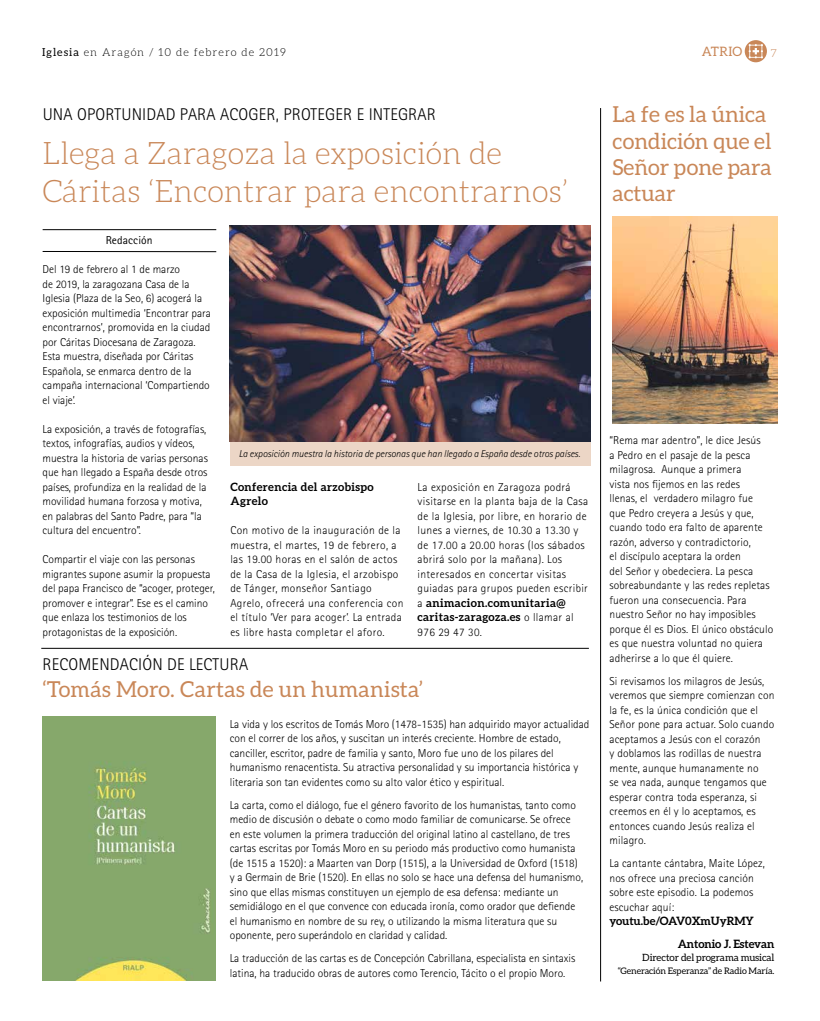
<style>
.page{position:relative;width:820px;height:1021px;background:#fff}
.page>*{position:absolute;margin:0;border:0;box-sizing:border-box;transform-origin:0 0}
.t1{font:300 31px/37.2px "Aleo";color:#c98758}
.t2{font:22px/26.4px "Aleo";color:#c98758}
.t3{font:300 17px "Rotis Sans Serif";letter-spacing:.01em;color:#000}
.t4{font:13px "Aleo";letter-spacing:.01em;color:#c98758}
.t5{font:300 11.5px/14.5px "Rotis Sans Serif";color:#000}
.t6{font:300 11.5px/14.5px "Rotis Sans Serif";letter-spacing:.03em;color:#000}
.t7{font:700 11.5px/14.5px "Aleo";letter-spacing:.03em;color:#000}
.t8{font:700 11.5px/23px "Aleo";letter-spacing:-.01em;color:#000}
.t9{font:11.5px "Rotis Sans Serif";letter-spacing:.01em;color:#000}
.t10{font:300 11px "Aleo";letter-spacing:.1em;color:#000}
.t11{font:300 11px "Aleo";color:#c98758}
.t12{font:italic 300 10px "Rotis Sans Serif";color:#000}
.t13{font:10px "Aleo";letter-spacing:-.01em;color:#000}
.t14{font:9px "Aleo";letter-spacing:-.01em;color:#000}
.s1{font-weight:400}
.s2{font-family:"Rotis Sans Serif";font-weight:300}
</style>
<div class="page">
<div style="left:230px;top:442px;width:360px;height:24px;background:#ecd6c6"></div>
<svg style="left:744px;top:40px;width:22px;height:22px"></svg>
<hr style="left:600px;top:108px;width:1px;height:873px;background:#000">
<img style="left:612px;top:216px;width:165px;height:207px">
<img style="left:230px;top:226px;width:360px;height:216px">
<hr style="left:43px;top:229px;width:173px;height:1px;background:#000">
<hr style="left:43px;top:251px;width:173px;height:1px;background:#000">
<hr style="left:41px;top:648px;width:547px;height:1px;background:#000">
<img style="left:43px;top:716px;width:173px;height:264px">
<p class="t10" style="left:42px;top:46px;width:245px"><span class="s1">Iglesia</span> en Aragón / 10 de febrero de 2019</p>
<p class="t4" style="left:701px;top:44px;width:42px">ATRIO</p>
<p class="t11" style="left:770px;top:47px;width:8px">7</p>
<h3 class="t3" style="left:43px;top:105px;width:394px">UNA OPORTUNIDAD PARA ACOGER, PROTEGER E INTEGRAR</h3>
<h1 class="t1" style="left:42px;top:135px;width:527px">Llega a Zaragoza la exposición de<br>Cáritas ‘Encontrar para encontrarnos’</h1>
<p class="t9" style="left:106px;top:233px;width:48px">Redacción</p>
<p class="t5" style="left:43px;top:262px;width:170px">Del 19 de febrero al 1 de marzo<br>de 2019, la zaragozana Casa de la Iglesia (Plaza de la Seo, 6) acogerá la exposición multimedia ‘Encontrar para encontrarnos’, promovida en la ciudad por Cáritas Diocesana de Zaragoza.<br>Esta muestra, diseñada por Cáritas Española, se enmarca dentro de la campaña internacional ‘Compartiendo el viaje’.</p>
<p class="t5" style="left:43px;top:421px;width:167px">La exposición, a través de fotografías, textos, infografías, audios y vídeos, muestra la historia de varias personas que han llegado a España desde otros países, profundiza en la realidad de la movilidad humana forzosa y motiva, en palabras del Santo Padre, para “la cultura del encuentro”.</p>
<p class="t5" style="left:43px;top:552px;width:174px">Compartir el viaje con las personas migrantes supone asumir la propuesta del papa Francisco de “acoger, proteger, promover e integrar”. Ese es el camino que enlaza los testimonios de los protagonistas de la exposición.</p>
<p class="t12" style="left:239px;top:448px;width:342px">La exposición muestra la historia de personas que han llegado a España desde otros países.</p>
<p class="t7" style="left:230px;top:479px;width:145px">Conferencia del arzobispo<br>Agrelo</p>
<p class="t6" style="left:230px;top:523px;width:174px">Con motivo de la inauguración de la muestra, el martes, 19 de febrero, a las 19.00 horas en el salón de actos de la Casa de la Iglesia, el arzobispo de Tánger, monseñor Santiago Agrelo, ofrecerá una conferencia con el título ‘Ver para acoger’. La entrada es libre hasta completar el aforo.</p>
<p class="t6" style="left:417px;top:480px;width:172px">La exposición en Zaragoza podrá visitarse en la planta baja de la Casa de la Iglesia, por libre, en horario de lunes a viernes, de 10.30 a 13.30 y de 17.00 a 20.00 horas (los sábados abrirá solo por la mañana). Los interesados en concertar visitas guiadas para grupos pueden escribir</p>
<p class="t7" style="left:417px;top:595px;width:157px"><span class="s2">a</span> animacion.comunitaria@ caritas-zaragoza.es <span class="s2">o llamar al</span></p>
<p class="t5" style="left:417px;top:625px;width:66px">976 29 47 30.</p>
<h3 class="t3" style="left:43px;top:654px;width:207px">RECOMENDACIÓN DE LECTURA</h3>
<h2 class="t2" style="left:43px;top:676px;width:382px">‘Tomás Moro. Cartas de un humanista’</h2>
<p class="t5" style="left:230px;top:716px;width:361px">La vida y los escritos de Tomás Moro (1478-1535) han adquirido mayor actualidad con el correr de los años, y suscitan un interés creciente. Hombre de estado, canciller, escritor, padre de familia y santo, Moro fue uno de los pilares del humanismo renacentista. Su atractiva personalidad y su importancia histórica y literaria son tan evidentes como su alto valor ético y espiritual.</p>
<p class="t5" style="left:230px;top:797px;width:355px">La carta, como el diálogo, fue el género favorito de los humanistas, tanto como medio de discusión o debate o como modo familiar de comunicarse. Se ofrece en este volumen la primera traducción del original latino al castellano, de tres cartas escritas por Tomás Moro en su periodo más productivo como humanista (de 1515 a 1520): a Maarten van Dorp (1515), a la Universidad de Oxford (1518) y a Germain de Brie (1520). En ellas no solo se hace una defensa del humanismo, sino que ellas mismas constituyen un ejemplo de esa defensa: mediante un semidiálogo en el que convence con educada ironía, como orador que defiende el humanismo en nombre de su rey, o utilizando la misma literatura que su oponente, pero superándolo en claridad y calidad.</p>
<p class="t5" style="left:230px;top:951px;width:347px">La traducción de las cartas es de Concepción Cabrillana, especialista en sintaxis latina, ha traducido obras de autores como Terencio, Tácito o el propio Moro.</p>
<h2 class="t2" style="left:612px;top:101px;width:161px">La fe es la única condición que el<br>Señor pone para actuar</h2>
<p class="t5" style="left:609px;top:433px;width:165px">“Rema mar adentro”, le dice Jesús<br>a Pedro en el pasaje de la pesca milagrosa. Aunque a primera<br>vista nos fijemos en las redes<br>llenas, el verdadero milagro fue<br>que Pedro creyera a Jesús y que, cuando todo era falto de aparente razón, adverso y contradictorio,<br>el discípulo aceptara la orden<br>del Señor y obedeciera. La pesca sobreabundante y las redes repletas fueron una consecuencia. Para nuestro Señor no hay imposibles porque él es Dios. El único obstáculo es que nuestra voluntad no quiera adherirse a lo que él quiere.</p>
<p class="t5" style="left:609px;top:673px;width:166px">Si revisamos los milagros de Jesús, veremos que siempre comienzan con la fe, es la única condición que el<br>Señor pone para actuar. Solo cuando aceptamos a Jesús con el corazón<br>y doblamos las rodillas de nuestra mente, aunque humanamente no<br>se vea nada, aunque tengamos que esperar contra toda esperanza, si creemos en él y lo aceptamos, es entonces cuando Jesús realiza el milagro.</p>
<p class="t5" style="left:609px;top:856px;width:157px">La cantante cántabra, Maite López, nos ofrece una preciosa canción sobre este episodio. La podemos escuchar aquí:</p>
<p class="t8" style="left:677px;top:909px;width:98px;text-indent:-68px">youtu.be/OAV0XmUyRMY<br>Antonio J. Estevan</p>
<p class="t13" style="left:642px;top:952px;width:134px">Director del programa musical</p>
<p class="t14" style="left:617px;top:966px;width:158px">“Generación Esperanza” de Radio María.</p>
</div>
